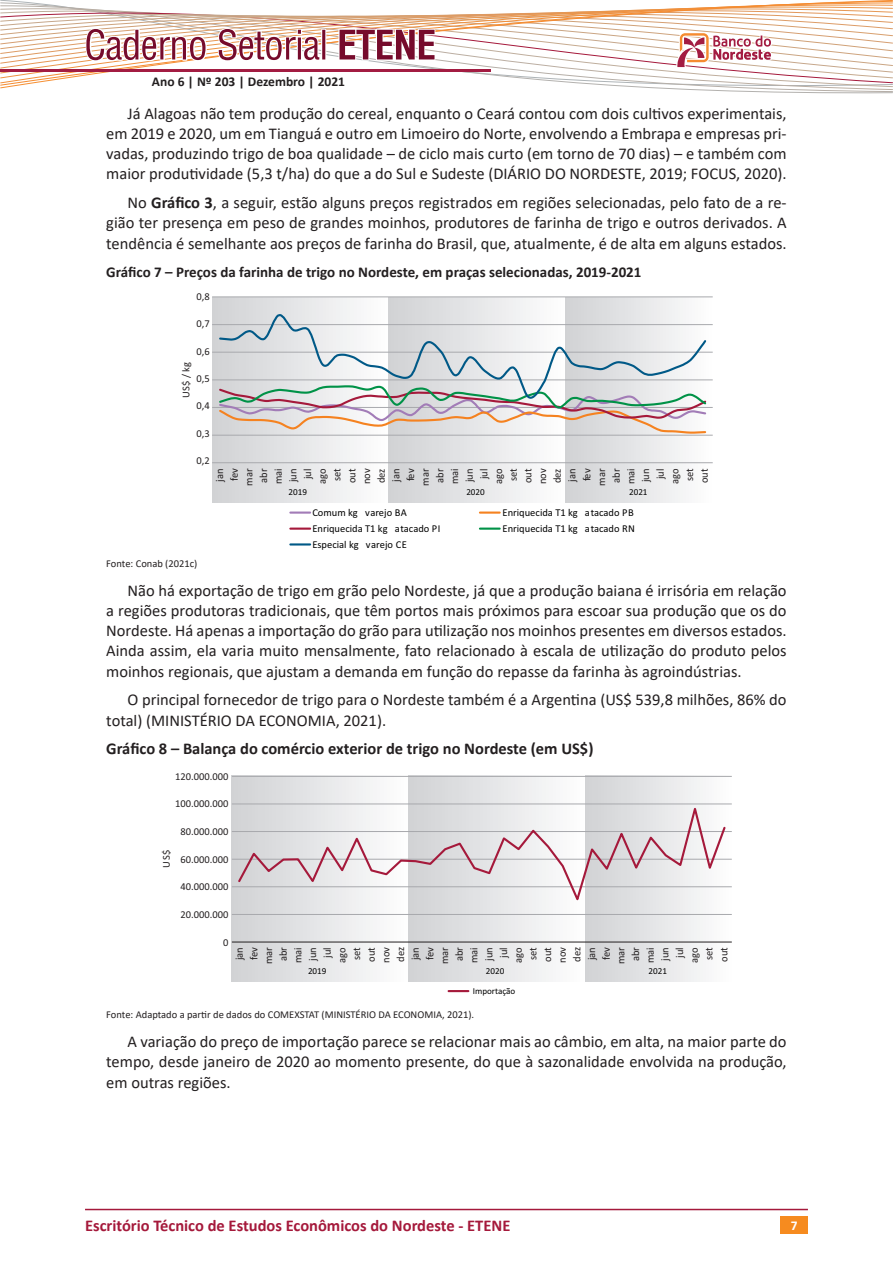
<style>
.page{position:relative;width:893px;height:1263px;background:#fff}
.page>*{position:absolute;margin:0;border:0;box-sizing:border-box;transform-origin:0 0}
.CS_Corpo_normal{font:16.5px/20.2px "Calibri";color:#231f20;text-align:justify}
.CS_Tit_fig_grar{font:700 16.5px "Calibri";color:#231f20}
.t1{font:700 16.5px "Calibri";color:#a5193b}
.CS_Tit_fig_grar-2{font:700 15px "Calibri";color:#231f20}
.t2{font:700 13.5px "Calibri";color:#231f20}
.t3{font:700 13.5px "Calibri";color:#fff}
.t4{font:10.95px/14.7px "Calibri";color:#231f20;text-align:right;scale:.96 1}
.CS_Fonte{font:10.5px "Calibri";color:#231f20}
.t5{font:10.5px "Calibri";color:#000}
.t6{font:9.15px "Calibri";color:#000}
.s1{font-weight:700}
</style>
<div class="page">
<div style="left:781px;top:1216px;width:27px;height:17px;background:#f68b1f"></div>
<hr style="left:85px;top:1209px;width:723px;height:1px;background:#a5193b">
<div style="left:212px;top:297px;width:176px;height:205px;background:linear-gradient(to right,#d0d1d3,#fcfdfd)"></div>
<div style="left:565px;top:297px;width:147px;height:205px;background:linear-gradient(to right,#d0d1d4,#fdfdfd)"></div>
<div style="left:388px;top:297px;width:177px;height:205px;background:linear-gradient(to right,#d0d1d3,#fdfdfd)"></div>
<hr style="left:212px;top:435px;width:501px;height:1px;background:#a8a9ad">
<hr style="left:212px;top:462px;width:501px;height:1px;background:#a8a9ad">
<svg style="left:0;top:0;width:893px;height:435px"></svg>
<hr style="left:290px;top:543px;width:20px;height:2px;background:#005987">
<hr style="left:480px;top:528px;width:20px;height:2px;background:#009247">
<hr style="left:480px;top:511px;width:20px;height:3px;background:#f58220">
<hr style="left:290px;top:511px;width:20px;height:3px;background:#a27cb7">
<hr style="left:290px;top:528px;width:20px;height:2px;background:#a5193b">
<div style="left:232px;top:776px;width:176px;height:205px;background:linear-gradient(to right,#cecfd2,#fbfbfb)"></div>
<div style="left:584px;top:776px;width:148px;height:205px;background:linear-gradient(to right,#cecfd2,#fbfbfb)"></div>
<div style="left:408px;top:776px;width:176px;height:205px;background:linear-gradient(to right,#cecfd2,#fbfbfb)"></div>
<hr style="left:232px;top:914px;width:500px;height:1px;background:#a8a9ad">
<hr style="left:232px;top:886px;width:500px;height:1px;background:#a8a9ad">
<hr style="left:232px;top:859px;width:500px;height:1px;background:#a8a9ad">
<hr style="left:232px;top:831px;width:500px;height:1px;background:#a8a9ad">
<hr style="left:232px;top:803px;width:500px;height:1px;background:#a8a9ad">
<hr style="left:232px;top:776px;width:500px;height:1px;background:#a8a9ad">
<hr style="left:232px;top:941px;width:500px;height:1px;background:#231f20">
<svg style="left:236px;top:800px;width:491px;height:105px"></svg>
<svg style="left:449px;top:990px;width:19px;height:2px"></svg>
<p class="t2" style="left:152px;top:72px;width:195px">Ano 6 | Nº 203 | Dezembro | 2021</p>
<p class="CS_Corpo_normal" style="left:106px;top:103px;width:682px;text-indent:21px">Já Alagoas não tem produção do cereal, enquanto o Ceará contou com dois cultivos experimentais, em 2019 e 2020, um em Tianguá e outro em Limoeiro do Norte, envolvendo a Embrapa e empresas pri&shy;vadas, produzindo trigo de boa qualidade – de ciclo mais curto (em torno de 70 dias) – e também com maior produtividade (5,3 t/ha) do que a do Sul e Sudeste (DIÁRIO DO NORDESTE, 2019; FOCUS, 2020).</p>
<p class="CS_Corpo_normal" style="left:106px;top:192px;width:682px;text-indent:21px">No <span class="s1">Gráfico 3</span>, a seguir, estão alguns preços registrados em regiões selecionadas, pelo fato de a re&shy;gião ter presença em peso de grandes moinhos, produtores de farinha de trigo e outros derivados. A tendência é semelhante aos preços de farinha do Brasil, que, atualmente, é de alta em alguns estados.</p>
<p class="CS_Tit_fig_grar-2" style="left:106px;top:262px;width:537px">Gráfico 7 – Preços da farinha de trigo no Nordeste, em praças selecionadas, 2019-2021</p>
<p class="CS_Fonte" style="left:196px;top:292px;width:15px">0,8</p>
<p class="CS_Fonte" style="left:196px;top:320px;width:15px">0,7</p>
<p class="CS_Fonte" style="left:196px;top:347px;width:15px">0,6</p>
<p class="CS_Fonte" style="left:196px;top:374px;width:15px">0,5</p>
<p class="CS_Fonte" style="left:196px;top:401px;width:15px">0,4</p>
<p class="CS_Fonte" style="left:196px;top:429px;width:15px">0,3</p>
<p class="CS_Fonte" style="left:196px;top:456px;width:15px">0,2</p>
<p class="CS_Fonte" style="left:182px;top:398px;width:38px;rotate:-90deg">US$ / kg</p>
<p class="t4" style="left:213px;top:486px;width:19px;rotate:-90deg">jan fev mar abr mai jun jul ago set out nov dez jan fev mar abr mai jun jul ago set out nov dez jan fev mar abr mai jun jul ago set out</p>
<p class="t6" style="left:288px;top:488px;width:20px">2019</p>
<p class="t6" style="left:466px;top:488px;width:20px">2020</p>
<p class="t6" style="left:629px;top:488px;width:20px">2021</p>
<p class="t5" style="left:312px;top:508px;width:96px">Comum kg varejo BA</p>
<p class="t5" style="left:503px;top:508px;width:133px">Enriquecida T1 kg atacado PB</p>
<p class="t5" style="left:312px;top:524px;width:130px">Enriquecida T1 kg atacado PI</p>
<p class="t5" style="left:503px;top:524px;width:134px">Enriquecida T1 kg atacado RN</p>
<p class="t5" style="left:312px;top:540px;width:96px">Especial kg varejo CE</p>
<p class="CS_Fonte" style="left:106px;top:556px;width:93px">Fonte: Conab (2021c)</p>
<p class="CS_Corpo_normal" style="left:106px;top:579px;width:682px;text-indent:21px">Não há exportação de trigo em grão pelo Nordeste, já que a produção baiana é irrisória em relação a regiões produtoras tradicionais, que têm portos mais próximos para escoar sua produção que os do Nordeste. Há apenas a importação do grão para utilização nos moinhos presentes em diversos estados.<br>Ainda assim, ela varia muito mensalmente, fato relacionado à escala de utilização do produto pelos moinhos regionais, que ajustam a demanda em função do repasse da farinha às agroindústrias.</p>
<p class="CS_Corpo_normal" style="left:106px;top:689px;width:682px;text-indent:21px">O principal fornecedor de trigo para o Nordeste também é a Argentina (US$ 539,8 milhões, 86% do total) (MINISTÉRIO DA ECONOMIA, 2021).</p>
<p class="CS_Tit_fig_grar" style="left:106px;top:737px;width:489px">Gráfico 8 – Balança do comércio exterior de trigo no Nordeste (em US$)</p>
<p class="CS_Fonte" style="left:175px;top:772px;width:55px">120.000.000</p>
<p class="CS_Fonte" style="left:175px;top:799px;width:55px">100.000.000</p>
<p class="CS_Fonte" style="left:181px;top:827px;width:49px">80.000.000</p>
<p class="CS_Fonte" style="left:181px;top:855px;width:49px">60.000.000</p>
<p class="CS_Fonte" style="left:181px;top:882px;width:49px">40.000.000</p>
<p class="CS_Fonte" style="left:181px;top:910px;width:49px">20.000.000</p>
<p class="CS_Fonte" style="left:223px;top:938px;width:7px">0</p>
<p class="CS_Fonte" style="left:162px;top:867px;width:19px;rotate:-90deg">US$</p>
<p class="t4" style="left:232px;top:964px;width:19px;rotate:-90deg">jan fev mar abr mai jun jul ago set out nov dez jan fev mar abr mai jun jul ago set out nov dez jan fev mar abr mai jun jul ago set out</p>
<p class="t6" style="left:473px;top:987px;width:44px">Importação</p>
<p class="t6" style="left:308px;top:967px;width:20px">2019</p>
<p class="t6" style="left:486px;top:967px;width:20px">2020</p>
<p class="t6" style="left:649px;top:967px;width:20px">2021</p>
<p class="CS_Fonte" style="left:106px;top:1007px;width:369px">Fonte: Adaptado a partir de dados do COMEXSTAT (MINISTÉRIO DA ECONOMIA, 2021).</p>
<p class="CS_Corpo_normal" style="left:106px;top:1031px;width:682px;text-indent:21px">A variação do preço de importação parece se relacionar mais ao câmbio, em alta, na maior parte do tempo, desde janeiro de 2020 ao momento presente, do que à sazonalidade envolvida na produção, em outras regiões.</p>
<p class="t1" style="left:85px;top:1213px;width:427px">Escritório Técnico de Estudos Econômicos do Nordeste - ETENE</p>
<p class="t3" style="left:791px;top:1216px;width:8px">7</p>
</div>
